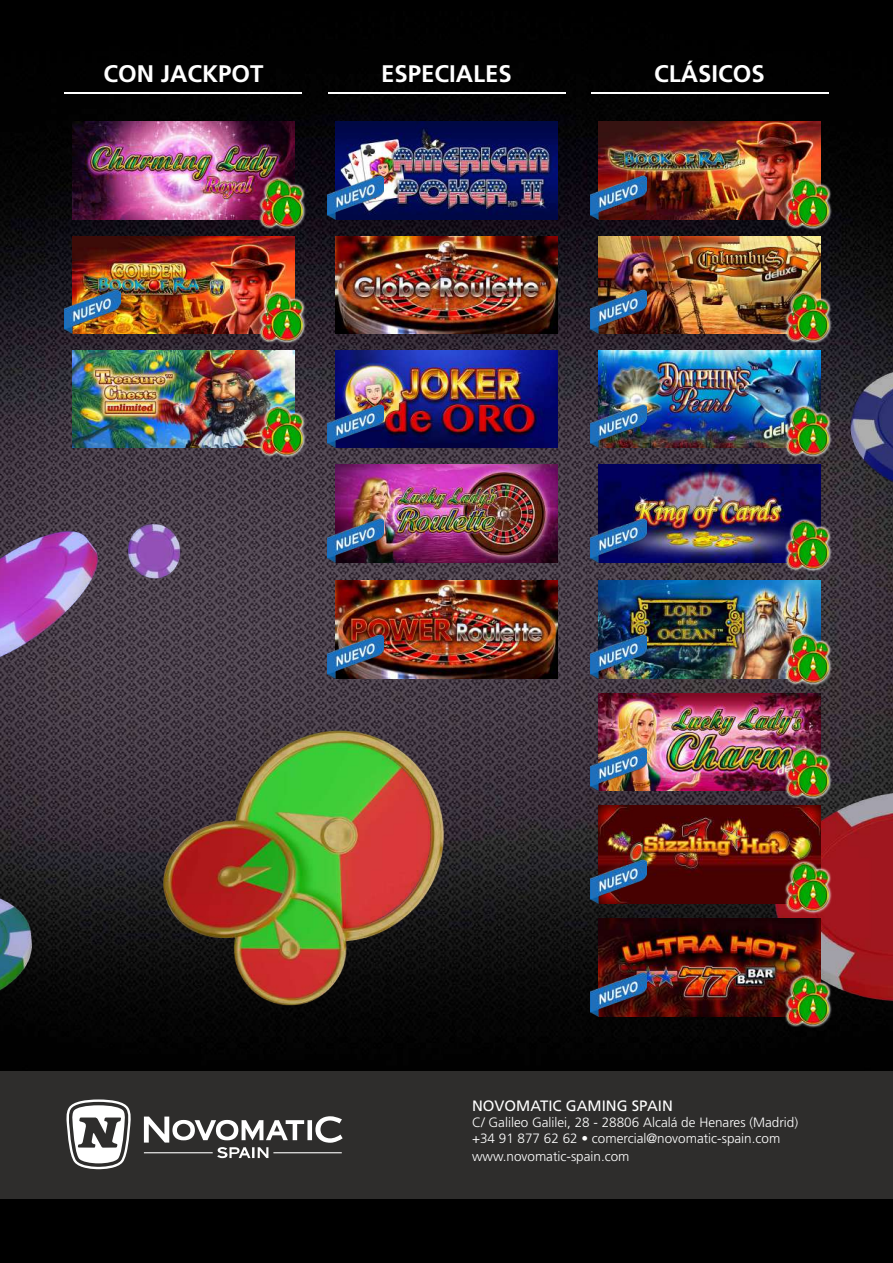
<style>
.page{position:relative;width:893px;height:1263px;background:#fff}
.page>*{position:absolute;margin:0;border:0;box-sizing:border-box;transform-origin:0 0}
.t1{font:700 24px "Frutiger LT Std";color:#fff}
.t2{font:15px "Frutiger LT Std";color:#fff}
.t3{font:300 13.5px/16.2px "Frutiger LT Std";color:#fff}
</style>
<div class="page">
<img style="left:0;top:0;width:893px;height:1263px">
<img style="left:0;top:287px;width:119px;height:922px">
<img style="left:119px;top:333px;width:116px;height:301px">
<img style="left:119px;top:641px;width:388px;height:399px">
<img style="left:584px;top:154px;width:309px;height:917px">
<div style="left:0;top:1071px;width:893px;height:128px;background:#2e2d2c"></div>
<svg style="left:144px;top:1116px;width:199px;height:42px"></svg>
<svg style="left:66px;top:1099px;width:65px;height:70px"></svg>
<img style="left:599px;top:465px;width:221px;height:97px">
<img style="left:590px;top:518px;width:57px;height:44px">
<img style="left:599px;top:350px;width:221px;height:98px">
<img style="left:590px;top:404px;width:57px;height:44px">
<img style="left:599px;top:236px;width:221px;height:97px">
<img style="left:590px;top:290px;width:57px;height:43px">
<img style="left:599px;top:122px;width:221px;height:97px">
<img style="left:590px;top:175px;width:57px;height:44px">
<img style="left:599px;top:806px;width:221px;height:97px">
<img style="left:590px;top:860px;width:57px;height:43px">
<img style="left:599px;top:581px;width:221px;height:97px">
<img style="left:590px;top:634px;width:57px;height:44px">
<img style="left:599px;top:919px;width:221px;height:97px">
<img style="left:590px;top:972px;width:57px;height:44px">
<img style="left:73px;top:122px;width:221px;height:97px">
<img style="left:73px;top:350px;width:221px;height:98px">
<img style="left:73px;top:236px;width:221px;height:97px">
<img style="left:64px;top:290px;width:57px;height:43px">
<img style="left:336px;top:236px;width:221px;height:97px">
<img style="left:336px;top:122px;width:221px;height:97px">
<img style="left:327px;top:175px;width:57px;height:44px">
<img style="left:336px;top:350px;width:221px;height:98px">
<img style="left:327px;top:404px;width:57px;height:44px">
<img style="left:336px;top:581px;width:221px;height:97px">
<img style="left:327px;top:634px;width:57px;height:44px">
<img style="left:336px;top:465px;width:221px;height:97px">
<img style="left:327px;top:518px;width:57px;height:44px">
<img style="left:599px;top:693px;width:221px;height:98px">
<img style="left:590px;top:747px;width:57px;height:44px">
<hr style="left:65px;top:92px;width:237px;height:2px;background:#fff">
<hr style="left:328px;top:92px;width:238px;height:2px;background:#fff">
<hr style="left:591px;top:92px;width:238px;height:2px;background:#fff">
<img style="left:248px;top:171px;width:62px;height:61px">
<img style="left:774px;top:171px;width:62px;height:61px">
<img style="left:774px;top:513px;width:62px;height:61px">
<img style="left:774px;top:855px;width:62px;height:61px">
<img style="left:248px;top:285px;width:62px;height:61px">
<img style="left:774px;top:285px;width:62px;height:61px">
<img style="left:774px;top:627px;width:62px;height:61px">
<img style="left:774px;top:969px;width:62px;height:61px">
<img style="left:248px;top:399px;width:62px;height:61px">
<img style="left:774px;top:399px;width:62px;height:61px">
<img style="left:774px;top:741px;width:62px;height:61px">
<h1 class="t1" style="left:103px;top:59px;width:162px">CON JACKPOT</h1>
<h1 class="t1" style="left:381px;top:59px;width:132px">ESPECIALES</h1>
<h1 class="t1" style="left:654px;top:59px;width:112px">CLÁSICOS</h1>
<p class="t2" style="left:472px;top:1097px;width:202px">NOVOMATIC GAMING SPAIN</p>
<p class="t3" style="left:472px;top:1114px;width:328px">C/ Galileo Galilei, 28 - 28806 Alcalá de Henares (Madrid) +34 91 877 62 62 • comercial@novomatic-spain.com</p>
<p class="t3" style="left:472px;top:1148px;width:159px">www.novomatic-spain.com</p>
</div>
